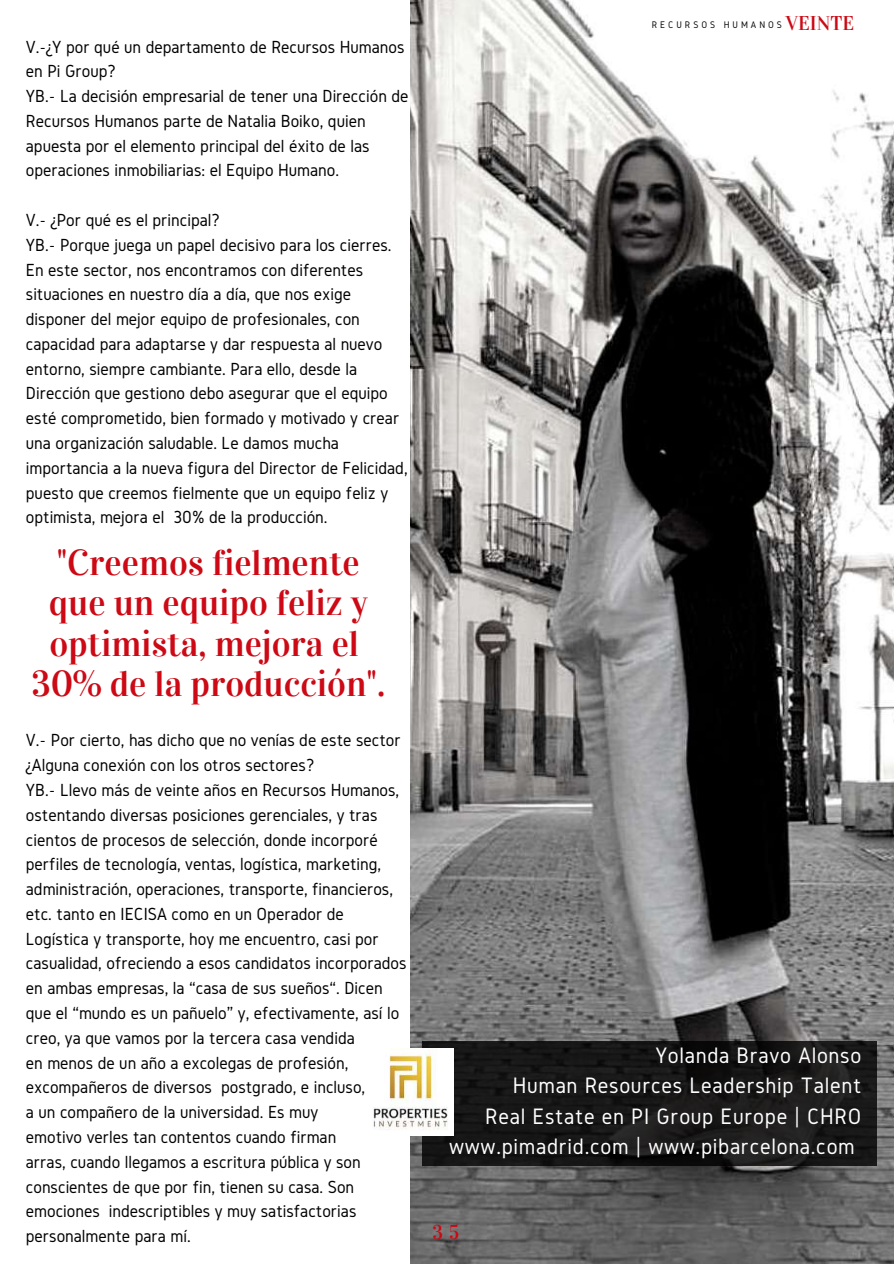
<style>
.page{position:relative;width:894px;height:1264px;background:#fff}
.page>*{position:absolute;margin:0;border:0;box-sizing:border-box;transform-origin:0 0}
.t1{font:36px/40.5px "Vidaloka";color:#cc0914;text-align:center}
.t2{font:23.25px/30.5px "Gidole";letter-spacing:.03em;color:#fff;text-align:right}
.t3{font:19.8px "Vidaloka";color:#cc0914}
.t4{font:18.15px/24.8px "Gidole";color:#000}
.t5{font:9.9px "Gidole";letter-spacing:.3em;color:#050505}
.s1{font-family:"Vidaloka";font-size:19.8px;color:#cc0914}
</style>
<div class="page">
<img style="left:410px;top:0;width:483px;height:1263px">
<svg style="left:422px;top:1041px;width:454px;height:124px;fill:#171717"></svg>
<img style="left:373px;top:1048px;width:81px;height:87px">
<p class="t4" style="left:26px;top:34px;width:384px">V.-¿Y por qué un departamento de Recursos Humanos en Pi Group?<br>YB.- La decisión empresarial de tener una Dirección de Recursos Humanos parte de Natalia Boiko, quien apuesta por el elemento principal del éxito de las operaciones inmobiliarias: el Equipo Humano.</p>
<p class="t4" style="left:26px;top:207px;width:383px">V.- ¿Por qué es el principal?<br>YB.- Porque juega un papel decisivo para los cierres.<br>En este sector, nos encontramos con diferentes situaciones en nuestro día a día, que nos exige disponer del mejor equipo de profesionales, con capacidad para adaptarse y dar respuesta al nuevo entorno, siempre cambiante. Para ello, desde la Dirección que gestiono debo asegurar que el equipo esté comprometido, bien formado y motivado y crear una organización saludable. Le damos mucha importancia a la nueva figura del Director de Felicidad, puesto que creemos fielmente que un equipo feliz y optimista, mejora el 30% de la producción.</p>
<h1 class="t1" style="left:31px;top:542px;width:355px">"Creemos fielmente que un equipo feliz y optimista, mejora el<br>30% de la producción".</h1>
<p class="t4" style="left:26px;top:727px;width:382px">V.- Por cierto, has dicho que no venías de este sector ¿Alguna conexión con los otros sectores?<br>YB.- Llevo más de veinte años en Recursos Humanos, ostentando diversas posiciones gerenciales, y tras cientos de procesos de selección, donde incorporé perfiles de tecnología, ventas, logística, marketing, administración, operaciones, transporte, financieros, etc. tanto en IECISA como en un Operador de Logística y transporte, hoy me encuentro, casi por casualidad, ofreciendo a esos candidatos incorporados en ambas empresas, la “casa de sus sueños“. Dicen que el “mundo es un pañuelo” y, efectivamente, así lo creo, ya que vamos por la tercera casa vendida<br>en menos de un año a excolegas de profesión, excompañeros de diversos postgrado, e incluso,<br>a un compañero de la universidad. Es muy<br>emotivo verles tan contentos cuando firman<br>arras, cuando llegamos a escritura pública y son conscientes de que por fin, tienen su casa. Son emociones indescriptibles y muy satisfactorias personalmente para mí.</p>
<p class="t5" style="left:651px;top:19px;width:204px">RECURSOS HUMANOS<span class="s1">VEINTE</span></p>
<p class="t2" style="left:449px;top:1039px;width:413px">Yolanda Bravo Alonso<br>Human Resources Leadership Talent<br>Real Estate en PI Group Europe | CHRO www.pimadrid.com | www.pibarcelona.com</p>
<p class="t3" style="left:432px;top:1220px;width:28px">3 5</p>
</div>
